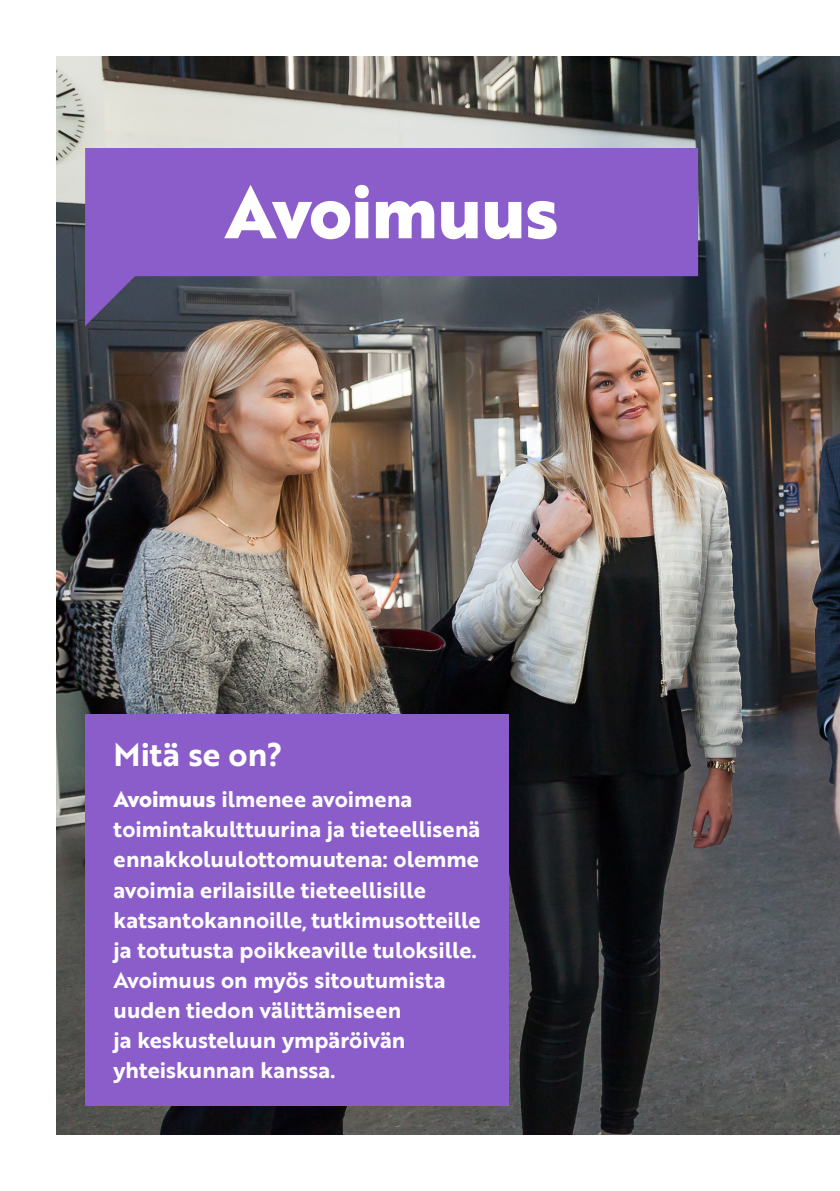
<style>
.page{position:relative;width:840px;height:1191px;background:#fff}
.page>*{position:absolute;margin:0;border:0;box-sizing:border-box;transform-origin:0 0}
.t1{font:700 72.6px "Brother 1816 Extra";letter-spacing:-.01em;color:#fff}
.t2{font:32px "Brother 1816 Bold";color:#fff}
.t3{font:22px/30px "Brother 1816 Bold";color:#fff}
.s1{font-family:"Brother 1816 Extra";font-weight:700}
</style>
<div class="page">
<img style="left:57px;top:57px;width:782px;height:1077px">
<div style="left:85px;top:714px;width:423px;height:392px;background:#8b5dcb"></div>
<svg style="left:85px;top:148px;width:612px;height:178px;background:#7959ac"></svg>
<p class="t1" style="left:225px;top:156px;width:335px">Avoimuus</p>
<p class="t2" style="left:113px;top:730px;width:170px">Mitä se on?</p>
<p class="t3" style="left:113px;top:783px;width:368px"><span class="s1">Avoimuus</span> ilmenee avoimena toimintakulttuurina ja tieteellisenä ennakkoluulottomuutena: olemme avoimia erilaisille tieteellisille katsantokannoille, tutkimusotteille ja totutusta poikkeaville tuloksille.<br>Avoimuus on myös sitoutumista uuden tiedon välittämiseen<br>ja keskusteluun ympäröivän yhteiskunnan kanssa.</p>
</div>
